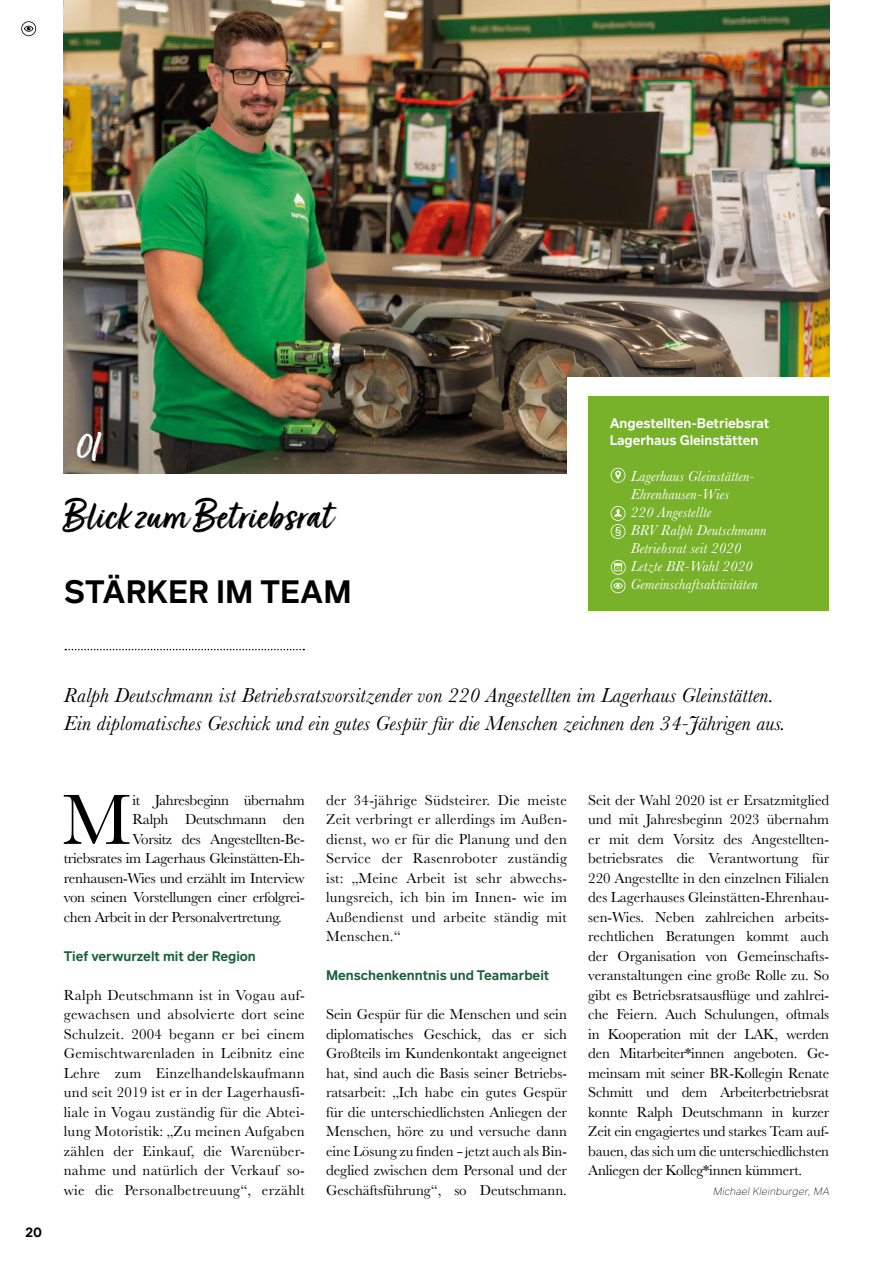
<style>
.page{position:relative;width:893px;height:1263px;background:#fff}
.page>*{position:absolute;margin:0;border:0;box-sizing:border-box;transform-origin:0 0}
.t1{font:73.95px "Baskerville";color:#000}
.t2{font:45px "Turbinado Bold Dry";color:#000}
.t3{font:45px "Turbinado Bold Dry";color:#fff}
.t4{font:600 31.5px "Infra";letter-spacing:.005em;color:#000}
.t5{font:italic 21px/28.5px "Baskerville";letter-spacing:.01em;color:#000}
.t6{font:15px/19.5px "Baskerville";letter-spacing:-.02em;color:#000;text-align:justify}
.t7{font:italic 15px/18px "Baskerville";letter-spacing:.01em;color:#fff}
.t8{font:600 13.5px "Infra";color:#18613a}
.t9{font:600 13.5px/17.1px "Infra";color:#fff}
.t10{font:600 13.5px "Infra";color:#000}
.t11{font:italic 200 10.5px "Infra";color:#000}
.s1{font-family:"Infra";font-size:12px}
</style>
<div class="page">
<svg style="left:65px;top:649px;width:239px;height:1px"></svg>
<img style="left:64px;top:0;width:765px;height:473px">
<svg style="left:21px;top:21px;width:15px;height:15px"></svg>
<div style="left:567px;top:377px;width:284px;height:253px;background:#fff"></div>
<div style="left:588px;top:396px;width:241px;height:215px;background:#78b22b"></div>
<svg style="left:611px;top:468px;width:14px;height:15px"></svg>
<svg style="left:611px;top:506px;width:14px;height:33px"></svg>
<svg style="left:611px;top:560px;width:15px;height:33px"></svg>
<h2 class="t3" style="left:77px;top:420px;width:25px">01</h2>
<h2 class="t2" style="left:64px;top:492px;width:270px">Blick zum Betriebsrat</h2>
<h3 class="t4" style="left:64px;top:569px;width:289px">STÄRKER IM TEAM</h3>
<p class="t9" style="left:610px;top:414px;width:161px">Angestellten-Betriebsrat<br>Lagerhaus Gleinstätten</p>
<p class="t7" style="left:631px;top:467px;width:137px">Lagerhaus Gleinstätten-<br>Ehrenhausen-Wies<br>220 Angestellte<br>BRV Ralph Deutschmann<br>Betriebsrat seit 2020<br>Letzte BR-Wahl 2020<br>Gemeinschaftsaktivitäten</p>
<h3 class="t5" style="left:64px;top:681px;width:723px">Ralph Deutschmann ist Betriebsratsvorsitzender von 220 Angestellten im Lagerhaus Gleinstätten.<br>Ein diplomatisches Geschick und ein gutes Gespür für die Menschen zeichnen den 34-Jährigen aus.</h3>
<p class="t10" style="left:26px;top:1223px;width:18px">20</p>
<h1 class="t1" style="left:62px;top:773px;width:70px">M</h1>
<p class="t6" style="left:132px;top:790px;width:174px">it Jahresbeginn übernahm</p>
<p class="t6" style="left:132px;top:810px;width:174px">Ralph Deutschmann den</p>
<p class="t6" style="left:132px;top:829px;width:174px">Vorsitz des Angestellten-Be-</p>
<p class="t6" style="left:64px;top:849px;width:242px">triebsrates im Lagerhaus Gleinstätten-Eh-</p>
<p class="t6" style="left:64px;top:868px;width:242px">renhausen-Wies und erzählt im Interview</p>
<p class="t6" style="left:64px;top:888px;width:242px">von seinen Vorstellungen einer erfolgrei-</p>
<p class="t6" style="left:64px;top:907px;width:220px">chen Arbeit in der Personalvertretung.</p>
<p class="t8" style="left:64px;top:946px;width:194px">Tief verwurzelt mit der Region</p>
<p class="t6" style="left:64px;top:985px;width:242px">Ralph Deutschmann ist in Vogau auf&shy;gewachsen und absolvierte dort seine Schulzeit. 2004 begann er bei einem Gemischtwarenladen in Leibnitz eine Lehre zum Einzelhandelskaufmann und seit 2019 ist er in der Lagerhausfi&shy;liale in Vogau zuständig für die Abtei&shy;lung Motoristik: „Zu meinen Aufgaben zählen der Einkauf, die Warenüber&shy;nahme und natürlich der Verkauf so&shy;wie die Personalbetreuung“, erzählt</p>
<p class="t6" style="left:326px;top:790px;width:242px">der 34-jährige Südsteirer. Die meiste Zeit verbringt er allerdings im Außen&shy;dienst, wo er für die Planung und den Service der Rasenroboter zuständig ist: „Meine Arbeit ist sehr abwechs&shy;lungsreich, ich bin im Innen- wie im Außendienst und arbeite ständig mit Menschen.“</p>
<p class="t8" style="left:326px;top:966px;width:225px">Menschenkenntnis und Teamarbeit</p>
<p class="t6" style="left:326px;top:1005px;width:242px">Sein Gespür für die Menschen und sein diplomatisches Geschick, das er sich Großteils im Kundenkontakt angeeignet hat, sind auch die Basis seiner Betriebs&shy;ratsarbeit: „Ich habe ein gutes Gespür für die unterschiedlichsten Anliegen der Menschen, höre zu und versuche dann eine Lösung zu finden <span class="s1">– j</span>etzt auch als Bin&shy;deglied zwischen dem Personal und der Geschäftsführung“, so Deutschmann.</p>
<p class="t6" style="left:588px;top:790px;width:242px">Seit der Wahl 2020 ist er Ersatzmitglied und mit Jahresbeginn 2023 übernahm er mit dem Vorsitz des Angestellten&shy;betriebsrates die Verantwortung für 220 Angestellte in den einzelnen Filialen des Lagerhauses Gleinstätten-Ehrenhau&shy;sen-Wies. Neben zahlreichen arbeits&shy;rechtlichen Beratungen kommt auch der Organisation von Gemeinschafts&shy;veranstaltungen eine große Rolle zu. So gibt es Betriebsratsausflüge und zahlrei&shy;che Feiern. Auch Schulungen, oftmals in Kooperation mit der LAK, werden den Mitarbeiter*innen angeboten. Ge&shy;meinsam mit seiner BR-Kollegin Renate Schmitt und dem Arbeiterbetriebsrat konnte Ralph Deutschmann in kurzer Zeit ein engagiertes und starkes Team auf&shy;bauen, das sich um die unterschiedlichsten Anliegen der Kolleg*innen kümmert.</p>
<p class="t11" style="left:713px;top:1184px;width:121px">MichaelKleinburger,MA</p>
</div>
